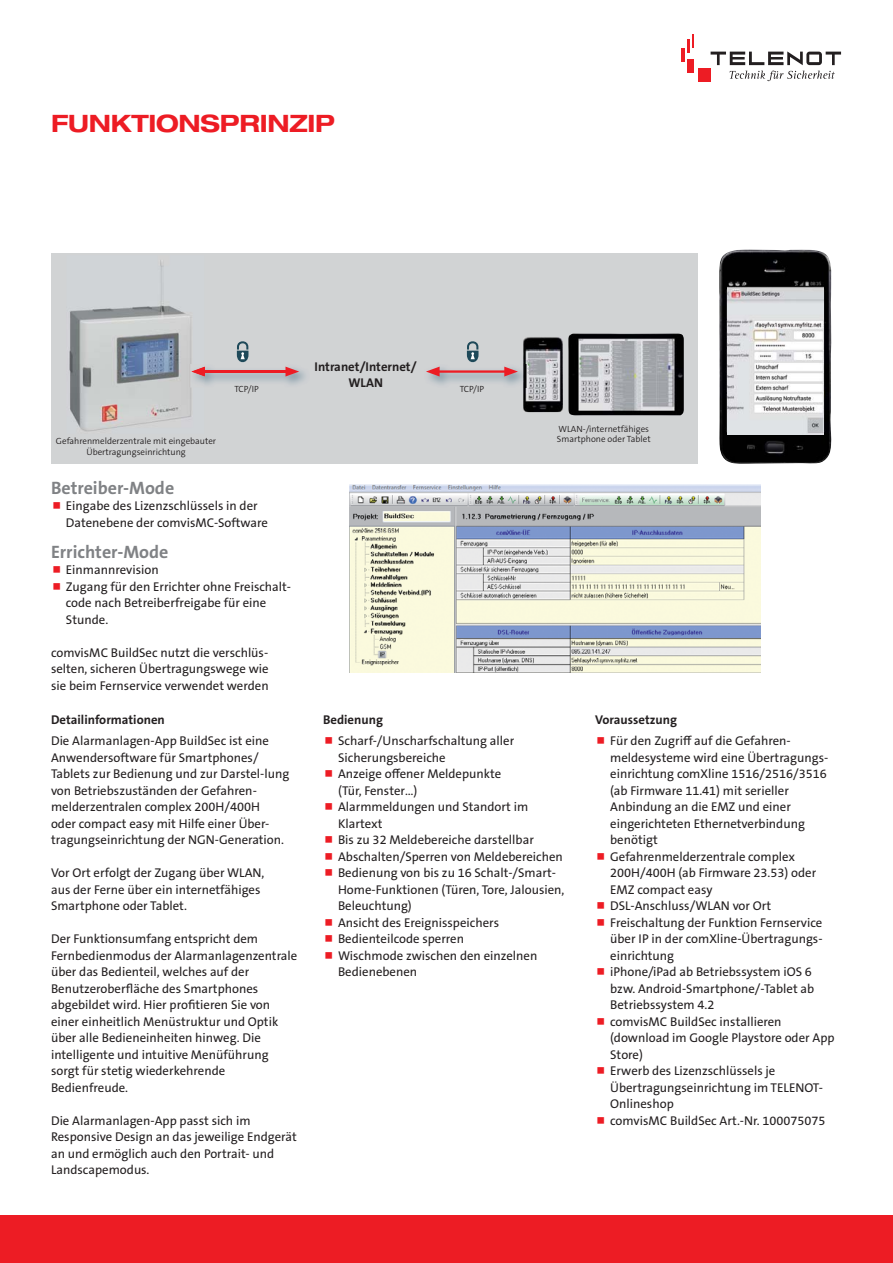
<style>
.page{position:relative;width:893px;height:1263px;background:#fff}
.page>*{position:absolute;margin:0;border:0;box-sizing:border-box;transform-origin:0 0}
.t1{font:700 expanded 24px "Helvetica Neue LT Pro";letter-spacing:-.01em;color:#ed1c24}
.t2{font:700 18px "The Sans B Plus W7";color:#808285}
.t3{font:12.75px/16.5px "The Sans B Plus W5 Plain";color:#231f20}
.t4{font:700 12.75px/16.5px "The Sans B Plus W7";color:#231f20;text-align:center}
.t5{font:300 9px/10.8px "The Sans B Plus W4";color:#231f20;text-align:center}
</style>
<div class="page">
<div style="left:698px;top:68px;width:13px;height:14px;background:#ed1c24"></div>
<svg style="left:681px;top:35px;width:13px;height:26px"></svg>
<div style="left:687px;top:59px;width:7px;height:14px;background:#ed1c24"></div>
<svg style="left:711px;top:51px;width:130px;height:14px"></svg>
<svg style="left:730px;top:71px;width:105px;height:10px"></svg>
<img style="left:349px;top:485px;width:412px;height:187px">
<div style="left:51px;top:253px;width:647px;height:210px;background:#d1d3d4"></div>
<svg style="left:236px;top:341px;width:13px;height:22px"></svg>
<svg style="left:466px;top:341px;width:13px;height:22px"></svg>
<hr style="left:201px;top:370px;width:89px;height:3px;background:#ed1c24">
<svg style="left:285px;top:367px;width:14px;height:9px"></svg>
<img style="left:523px;top:337px;width:40px;height:75px">
<img style="left:428px;top:364px;width:100px;height:23px">
<hr style="left:435px;top:370px;width:74px;height:3px;background:#ed1c24">
<svg style="left:426px;top:367px;width:14px;height:9px"></svg>
<svg style="left:504px;top:367px;width:14px;height:9px"></svg>
<img style="left:69px;top:260px;width:135px;height:172px">
<svg style="left:191px;top:367px;width:14px;height:9px"></svg>
<img style="left:568px;top:334px;width:116px;height:81px">
<img style="left:719px;top:249px;width:113px;height:215px">
<img style="left:727px;top:281px;width:96px;height:153px">
<div style="left:0;top:1215px;width:893px;height:48px;background:#ed1c24"></div>
<h1 class="t1" style="left:51px;top:110px;width:286px">FUNKTIONSPRINZIP</h1>
<p class="t5" style="left:56px;top:436px;width:162px">Gefahrenmelderzentrale mit eingebauter<br>Übertragungseinrichtung</p>
<p class="t4" style="left:315px;top:359px;width:104px">Intranet/Internet/<br>WLAN</p>
<p class="t5" style="left:234px;top:384px;width:26px">TCP/IP</p>
<p class="t5" style="left:460px;top:384px;width:26px">TCP/IP</p>
<p class="t5" style="left:557px;top:424px;width:95px;text-align:left">WLAN-/internetfähiges<br>Smartphone oder Tablet</p>
<h2 class="t2" style="left:51px;top:479px;width:125px">Betreiber-Mode</h2>
<p class="t3" style="left:66px;top:498px;width:203px">Eingabe des Lizenzschlüssels in der<br>Datenebene der comvisMC-Software</p>
<h2 class="t2" style="left:51px;top:543px;width:119px">Errichter-Mode</h2>
<p class="t3" style="left:66px;top:562px;width:227px">Einmannrevision<br>Zugang für den Errichter ohne Freischalt&shy;code nach Betreiberfreigabe für eine<br>Stunde.</p>
<p class="t3" style="left:51px;top:645px;width:219px;text-align:justify">comvisMC BuildSec nutzt die verschlüs&shy;selten, sicheren Übertragungswege wie sie beim Fernservice verwendet werden</p>
<p class="t4" style="left:51px;top:712px;width:115px">Detailinformationen</p>
<p class="t3" style="left:51px;top:733px;width:240px">Die Alarmanlagen-App BuildSec ist eine Anwendersoftware für Smartphones/ Tablets zur Bedienung und zur Darstel-lung von Betriebszuständen der Gefahren&shy;melderzentralen complex 200H/400H<br>oder compact easy mit Hilfe einer Über&shy;tragungseinrichtung der NGN-Generation.</p>
<p class="t3" style="left:51px;top:865px;width:215px">Vor Ort erfolgt der Zugang über WLAN, aus der Ferne über ein internetfähiges<br>Smartphone oder Tablet.</p>
<p class="t3" style="left:51px;top:931px;width:248px">Der Funktionsumfang entspricht dem Fernbedienmodus der Alarmanlagenzentrale über das Bedienteil, welches auf der Benutzeroberfläche des Smartphones abgebildet wird. Hier profitieren Sie von einer einheitlich Menüstruktur und Optik über alle Bedieneinheiten hinweg. Die intelligente und intuitive Menüführung sorgt für stetig wiederkehrende Bedienfreude.</p>
<p class="t3" style="left:51px;top:1113px;width:247px">Die Alarmanlagen-App passt sich im Responsive Design an das jeweilige Endgerät an und ermöglich auch den Portrait- und Landscapemodus.</p>
<p class="t4" style="left:323px;top:712px;width:61px">Bedienung</p>
<p class="t3" style="left:338px;top:733px;width:228px">Scharf-/Unscharfschaltung aller<br>Sicherungsbereiche<br>Anzeige offener Meldepunkte<br>(Tür, Fenster…)<br>Alarmmeldungen und Standort im<br>Klartext<br>Bis zu 32 Meldebereiche darstellbar<br>Abschalten/Sperren von Meldebereichen<br>Bedienung von bis zu 16 Schalt-/Smart-<br>Home-Funktionen (Türen, Tore, Jalousien,<br>Beleuchtung)<br>Ansicht des Ereignisspeichers<br>Bedienteilcode sperren<br>Wischmode zwischen den einzelnen<br>Bedienebenen</p>
<p class="t4" style="left:595px;top:712px;width:83px">Voraussetzung</p>
<p class="t3" style="left:610px;top:733px;width:226px">Für den Zugriff auf die Gefahren&shy;meldesysteme wird eine Übertragungs&shy;einrichtung comXline 1516/2516/3516 (ab Firmware 11.41) mit serieller<br>Anbindung an die EMZ und einer eingerichteten Ethernetverbindung benötigt<br>Gefahrenmelderzentrale complex<br>200H/400H (ab Firmware 23.53) oder<br>EMZ compact easy<br>DSL-Anschluss/WLAN vor Ort<br>Freischaltung der Funktion Fernservice über IP in der comXline-Übertragungs&shy;einrichtung<br>iPhone/iPad ab Betriebssystem iOS 6 bzw. Android-Smartphone/-Tablet ab<br>Betriebssystem 4.2<br>comvisMC BuildSec installieren (download im Google Playstore oder App<br>Store)<br>Erwerb des Lizenzschlüssels je<br>Übertragungseinrichtung im TELENOT-<br>Onlineshop<br>comvisMC BuildSec Art.-Nr. 100075075</p>
</div>
